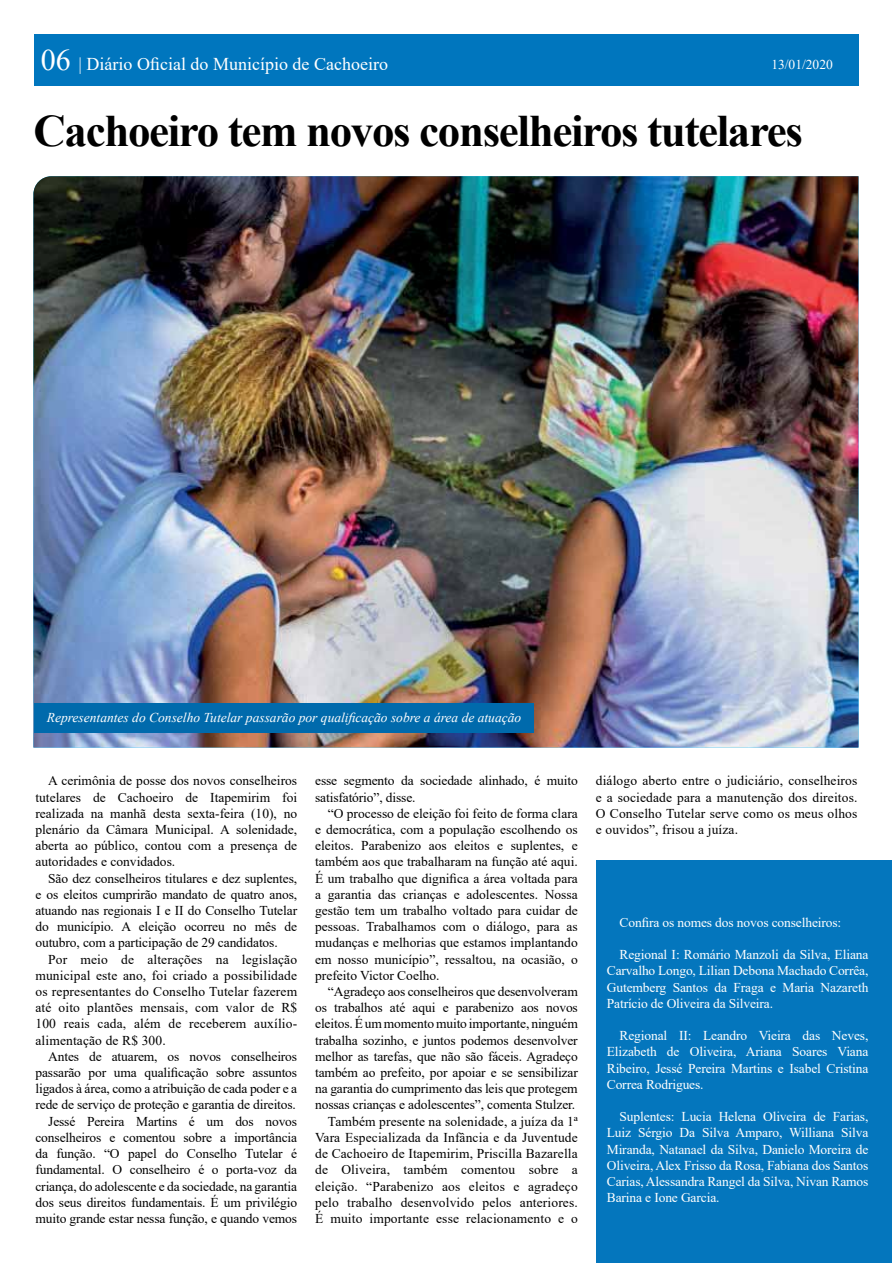
<style>
.page{position:relative;width:893px;height:1263px;background:#fff}
.page>*{position:absolute;margin:0;border:0;box-sizing:border-box;transform-origin:0 0}
.t1{font:700 45px "Times New Roman";letter-spacing:-.03em;color:#000}
.t2{font:18px "Times New Roman";color:#fff}
.t3{font:13.5px/16.2px "Times New Roman";letter-spacing:-.01em;color:#000;text-align:justify}
.t4{font:13.5px/16.2px "Times New Roman";letter-spacing:-.01em;color:#fff;text-align:justify}
.t5{font:italic 13.5px "Times New Roman";color:#fff}
.s1{font-size:30px}
</style>
<div class="page">
<div style="left:34px;top:34px;width:824px;height:52px;background:#0076be"></div>
<img style="left:33px;top:176px;width:825px;height:571px">
<div style="left:34px;top:704px;width:500px;height:29px;background:#006aac"></div>
<div style="left:597px;top:860px;width:295px;height:402px;background:#0476bd"></div>
<h2 class="t2" style="left:41px;top:51px;width:349px"><span class="s1">06</span> | Diário Oficial do Município de Cachoeiro</h2>
<p class="t4" style="left:771px;top:55px;width:63px">13/01/2020</p>
<h1 class="t1" style="left:33px;top:99px;width:771px">Cachoeiro tem novos conselheiros tutelares</h1>
<p class="t5" style="left:47px;top:708px;width:476px">Representantes do Conselho Tutelar passarão por qualificação sobre a área de atuação</p>
<p class="t3" style="left:35px;top:772px;width:263px;text-indent:13px">A cerimônia de posse dos novos conselheiros tutelares de Cachoeiro de Itapemirim foi realizada na manhã desta sexta-feira (10), no plenário da Câmara Municipal. A solenidade, aberta ao público, contou com a presença de autoridades e convidados.</p>
<p class="t3" style="left:35px;top:869px;width:263px;text-indent:13px">São dez conselheiros titulares e dez suplentes, e os eleitos cumprirão mandato de quatro anos, atuando nas regionais I e II do Conselho Tutelar do município. A eleição ocorreu no mês de outubro, com a participação de 29 candidatos.</p>
<p class="t3" style="left:35px;top:950px;width:263px;text-indent:13px">Por meio de alterações na legislação municipal este ano, foi criado a possibilidade os representantes do Conselho Tutelar fazerem até oito plantões mensais, com valor de R$ 100 reais cada, além de receberem auxílio&shy;alimentação de R$ 300.</p>
<p class="t3" style="left:35px;top:1048px;width:263px;text-align:right">Antes de atuarem, os novos conselheiros passarão por uma qualificação sobre assuntos ligados à área, como a atribuição de cada poder e a rede de serviço de proteção e garantia de direitos.<br>Jessé Pereira Martins é um dos novos conselheiros e comentou sobre a importância da função. “O papel do Conselho Tutelar é fundamental. O conselheiro é o porta-voz da criança, do adolescente e da sociedade, na garantia dos seus direitos fundamentais. É um privilégio muito grande estar nessa função, e quando vemos</p>
<p class="t3" style="left:315px;top:772px;width:264px">esse segmento da sociedade alinhado, é muito satisfatório”, disse.</p>
<p class="t3" style="left:315px;top:805px;width:264px;text-indent:13px">“O processo de eleição foi feito de forma clara e democrática, com a população escolhendo os eleitos. Parabenizo aos eleitos e suplentes, e também aos que trabalharam na função até aqui.<br>É um trabalho que dignifica a área voltada para a garantia das crianças e adolescentes. Nossa gestão tem um trabalho voltado para cuidar de pessoas. Trabalhamos com o diálogo, para as mudanças e melhorias que estamos implantando em nosso município”, ressaltou, na ocasião, o prefeito Victor Coelho.</p>
<p class="t3" style="left:315px;top:983px;width:264px;text-align:right">“Agradeço aos conselheiros que desenvolveram os trabalhos até aqui e parabenizo aos novos eleitos. É um momento muito importante, ninguém trabalha sozinho, e juntos podemos desenvolver melhor as tarefas, que não são fáceis. Agradeço também ao prefeito, por apoiar e se sensibilizar na garantia do cumprimento das leis que protegem nossas crianças e adolescentes”, comenta Stulzer.<br>Também presente na solenidade, a juíza da 1ª Vara Especializada da Infância e da Juventude de Cachoeiro de Itapemirim, Priscilla Bazarella de Oliveira, também comentou sobre a eleição. “Parabenizo aos eleitos e agradeço pelo trabalho desenvolvido pelos anteriores.<br>É muito importante esse relacionamento e o</p>
<p class="t3" style="left:596px;top:772px;width:263px">diálogo aberto entre o judiciário, conselheiros e a sociedade para a manutenção dos direitos.<br>O Conselho Tutelar serve como os meus olhos e ouvidos”, frisou a juíza.</p>
<p class="t4" style="left:620px;top:914px;width:223px">Confira os nomes dos novos conselheiros:</p>
<p class="t4" style="left:607px;top:946px;width:263px;text-indent:13px">Regional I: Romário Manzoli da Silva, Eliana Carvalho Longo, Lilian Debona Machado Corrêa, Gutemberg Santos da Fraga e Maria Nazareth Patrício de Oliveira da Silveira.</p>
<p class="t4" style="left:607px;top:1027px;width:263px;text-indent:13px">Regional II: Leandro Vieira das Neves, Elizabeth de Oliveira, Ariana Soares Viana Ribeiro, Jessé Pereira Martins e Isabel Cristina Correa Rodrigues.</p>
<p class="t4" style="left:607px;top:1108px;width:263px;text-indent:13px">Suplentes: Lucia Helena Oliveira de Farias, Luiz Sérgio Da Silva Amparo, Williana Silva Miranda, Natanael da Silva, Danielo Moreira de Oliveira, Alex Frisso da Rosa, Fabiana dos Santos Carias, Alessandra Rangel da Silva, Nivan Ramos Barina e Ione Garcia.</p>
</div>
